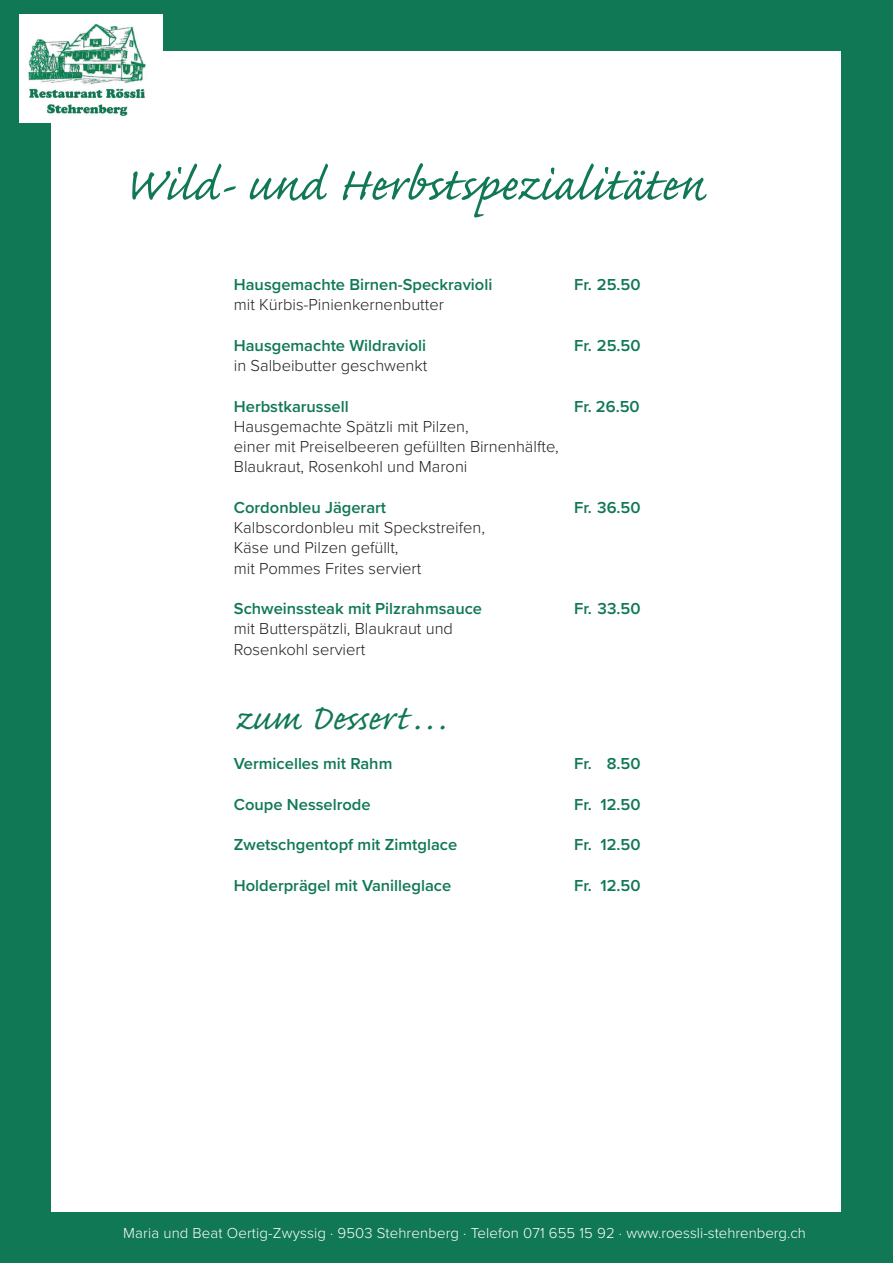
<style>
.page{position:relative;width:893px;height:1263px;background:#fff}
.page>*{position:absolute;margin:0;border:0;box-sizing:border-box;transform-origin:0 0}
.t1{font:60px "Caflisch Script Pro";letter-spacing:-.005em;color:#107855}
.Titel_Rubrik{font:45px "Caflisch Script Pro";letter-spacing:.005em;color:#107855}
.legende_schwarz{font:300 16.5px/20.2px "Proxima Nova";color:#231f20}
.Menu_Titel_Tabulator{font:600 16.5px "Proxima Nova";color:#107855}
.t2{font:300 15px "Proxima Nova";letter-spacing:.01em;color:#fff}
</style>
<div class="page">
<div style="left:0;top:0;width:51px;height:1263px;background:#107855"></div>
<div style="left:0;top:1212px;width:893px;height:51px;background:#107855"></div>
<div style="left:841px;top:0;width:52px;height:1263px;background:#107855"></div>
<div style="left:0;top:0;width:893px;height:51px;background:#107855"></div>
<img style="left:19px;top:15px;width:144px;height:107px">
<h1 class="t1" style="left:123px;top:154px;width:584px">Wild- und Herbstspezialitäten</h1>
<p class="Menu_Titel_Tabulator" style="left:234px;top:272px;width:260px">Hausgemachte Birnen-Speckravioli</p>
<p class="Menu_Titel_Tabulator" style="left:574px;top:272px;width:68px">Fr. 25.50</p>
<p class="legende_schwarz" style="left:234px;top:294px;width:212px">mit Kürbis-Pinienkernenbutter</p>
<p class="Menu_Titel_Tabulator" style="left:234px;top:333px;width:194px">Hausgemachte Wildravioli</p>
<p class="Menu_Titel_Tabulator" style="left:574px;top:333px;width:68px">Fr. 25.50</p>
<p class="legende_schwarz" style="left:234px;top:355px;width:195px">in Salbeibutter geschwenkt</p>
<p class="Menu_Titel_Tabulator" style="left:234px;top:394px;width:116px">Herbstkarussell</p>
<p class="Menu_Titel_Tabulator" style="left:574px;top:394px;width:67px">Fr. 26.50</p>
<p class="legende_schwarz" style="left:234px;top:415px;width:236px">Hausgemachte Spätzli mit Pilzen,</p>
<p class="legende_schwarz" style="left:234px;top:436px;width:326px">einer mit Preiselbeeren gefüllten Birnenhälfte,</p>
<p class="legende_schwarz" style="left:234px;top:456px;width:235px">Blaukraut, Rosenkohl und Maroni</p>
<p class="Menu_Titel_Tabulator" style="left:234px;top:495px;width:154px">Cordonbleu Jägerart</p>
<p class="Menu_Titel_Tabulator" style="left:574px;top:495px;width:68px">Fr. 36.50</p>
<p class="legende_schwarz" style="left:234px;top:517px;width:253px">Kalbscordonbleu mit Speckstreifen,</p>
<p class="legende_schwarz" style="left:234px;top:537px;width:189px">Käse und Pilzen gefüllt, mit Pommes Frites serviert</p>
<p class="Menu_Titel_Tabulator" style="left:234px;top:596px;width:250px">Schweinssteak mit Pilzrahmsauce</p>
<p class="Menu_Titel_Tabulator" style="left:574px;top:596px;width:68px">Fr. 33.50</p>
<p class="legende_schwarz" style="left:234px;top:618px;width:221px">mit Butterspätzli, Blaukraut und</p>
<p class="legende_schwarz" style="left:234px;top:638px;width:133px">Rosenkohl serviert</p>
<p class="Titel_Rubrik" style="left:234px;top:695px;width:213px">zum Dessert...</p>
<p class="Menu_Titel_Tabulator" style="left:234px;top:752px;width:160px">Vermicelles mit Rahm</p>
<p class="Menu_Titel_Tabulator" style="left:574px;top:752px;width:68px">Fr. 8.50</p>
<p class="Menu_Titel_Tabulator" style="left:234px;top:792px;width:138px">Coupe Nesselrode</p>
<p class="Menu_Titel_Tabulator" style="left:574px;top:792px;width:68px">Fr. 12.50</p>
<p class="Menu_Titel_Tabulator" style="left:234px;top:833px;width:225px">Zwetschgentopf mit Zimtglace</p>
<p class="Menu_Titel_Tabulator" style="left:574px;top:833px;width:68px">Fr. 12.50</p>
<p class="Menu_Titel_Tabulator" style="left:234px;top:873px;width:219px">Holderprägel mit Vanilleglace</p>
<p class="Menu_Titel_Tabulator" style="left:574px;top:873px;width:68px">Fr. 12.50</p>
<p class="t2" style="left:123px;top:1222px;width:684px">Maria und Beat Oertig-Zwyssig · 9503 Stehrenberg · Telefon 071 655 15 92 · www.roessli-stehrenberg.ch</p>
</div>
